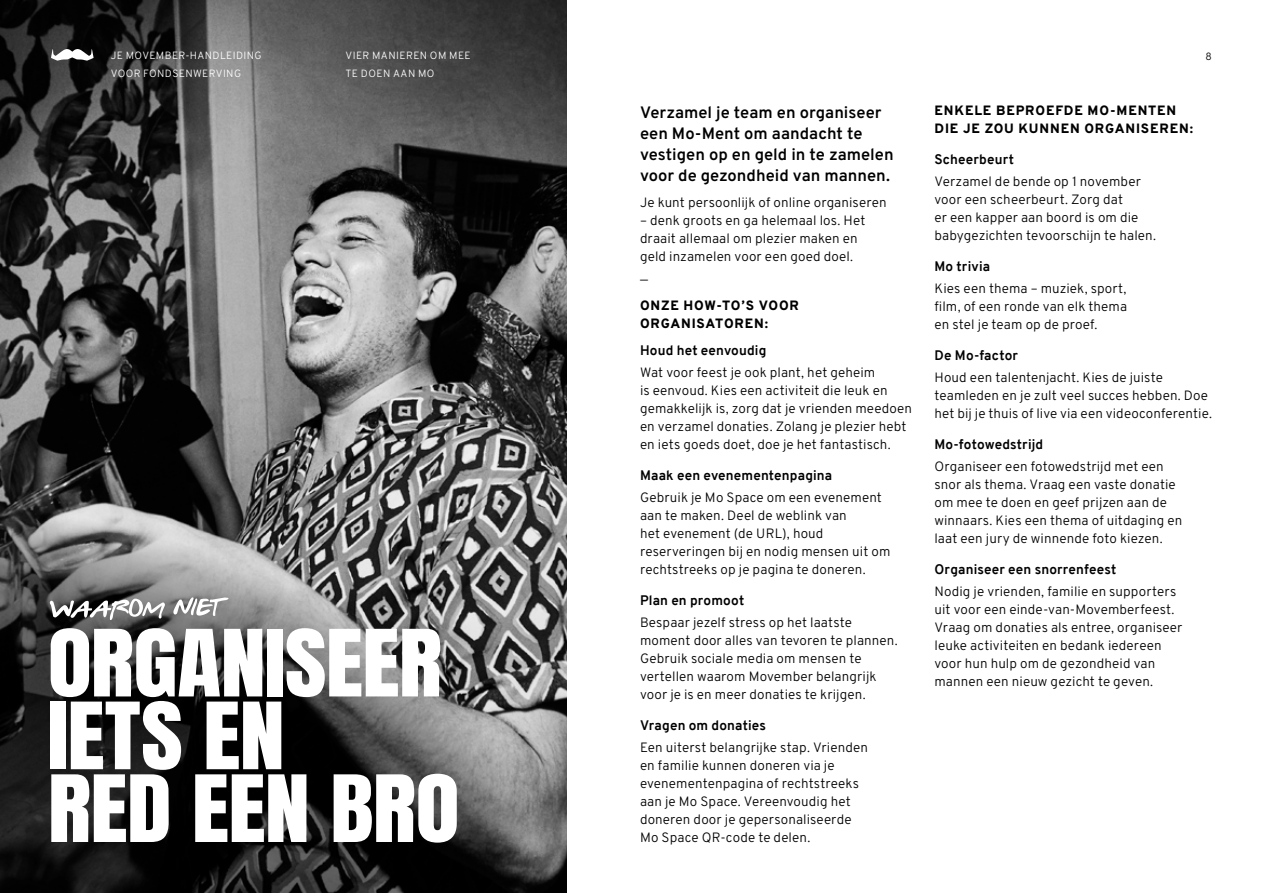
<style>
.page{position:relative;width:1263px;height:893px;background:#fff}
.page>*{position:absolute;margin:0;border:0;box-sizing:border-box;transform-origin:0 0}
.t1{font:78.75px/72.8px "Anton";letter-spacing:-.01em;color:#fff;scale:1.15 1}
.t2{font:600 16.5px/21px "Overpass";color:#000}
.t3{font:13.5px/18px "Overpass";letter-spacing:.01em;color:#000}
.t4{font:700 13.5px "Overpass";letter-spacing:.015em;color:#000}
.t5{font:800 13.5px/18px "Overpass";letter-spacing:.06em;color:#000}
.t6{font:10.5px/18px "Overpass";letter-spacing:.04em;color:#fff}
.t7{font:10.5px "Overpass";color:#000}
</style>
<div class="page">
<img style="left:0;top:0;width:566px;height:893px">
<svg style="left:0;top:470px;width:556px;height:423px;background:#4a4a4a"></svg>
<svg style="left:50px;top:597px;width:178px;height:23px"></svg>
<svg style="left:51px;top:49px;width:43px;height:12px"></svg>
<p class="t6" style="left:111px;top:46px;width:152px">JE MOVEMBER-HANDLEIDING</p>
<p class="t7" style="left:1205px;top:48px;width:8px">8</p>
<p class="t6" style="left:111px;top:64px;width:132px">VOOR FONDSENWERVING</p>
<p class="t2" style="left:640px;top:101px;width:255px">Verzamel je team en organiseer een Mo-Ment om aandacht te vestigen op en geld in te zamelen voor de gezondheid van mannen.</p>
<p class="t3" style="left:640px;top:193px;width:248px">Je kunt persoonlijk of online organiseren</p>
<p class="t3" style="left:640px;top:211px;width:227px">– denk groots en ga helemaal los. Het draait allemaal om plezier maken en geld inzamelen voor een goed doel.</p>
<p class="t3" style="left:640px;top:269px;width:10px">—</p>
<p class="t5" style="left:640px;top:296px;width:160px">ONZE HOW-TO’S VOOR<br>ORGANISATOREN:</p>
<p class="t4" style="left:640px;top:340px;width:128px">Houd het eenvoudig</p>
<p class="t3" style="left:640px;top:363px;width:273px">Wat voor feest je ook plant, het geheim<br>is eenvoud. Kies een activiteit die leuk en gemakkelijk is, zorg dat je vrienden meedoen en verzamel donaties. Zolang je plezier hebt en iets goeds doet, doe je het fantastisch.</p>
<p class="t4" style="left:640px;top:465px;width:194px">Maak een evenementenpagina</p>
<p class="t3" style="left:640px;top:488px;width:252px">Gebruik je Mo Space om een evenement aan te maken. Deel de weblink van<br>het evenement (de URL), houd reserveringen bij en nodig mensen uit om rechtstreeks op je pagina te doneren.</p>
<p class="t4" style="left:640px;top:590px;width:106px">Plan en promoot</p>
<p class="t3" style="left:640px;top:613px;width:259px">Bespaar jezelf stress op het laatste moment door alles van tevoren te plannen.<br>Gebruik sociale media om mensen te vertellen waarom Movember belangrijk voor je is en meer donaties te krijgen.</p>
<p class="t4" style="left:640px;top:715px;width:128px">Vragen om donaties</p>
<p class="t3" style="left:640px;top:738px;width:230px">Een uiterst belangrijke stap. Vrienden en familie kunnen doneren via je evenementenpagina of rechtstreeks aan je Mo Space. Vereenvoudig het doneren door je gepersonaliseerde Mo Space QR-code te delen.</p>
<p class="t6" style="left:345px;top:46px;width:127px">VIER MANIEREN OM MEE<br>TE DOEN AAN MO</p>
<p class="t5" style="left:934px;top:101px;width:260px">ENKELE BEPROEFDE MO-MENTEN<br>DIE JE ZOU KUNNEN ORGANISEREN:</p>
<p class="t4" style="left:934px;top:149px;width:81px">Scheerbeurt</p>
<p class="t3" style="left:934px;top:172px;width:223px">Verzamel de bende op 1 november voor een scheerbeurt. Zorg dat<br>er een kapper aan boord is om die babygezichten tevoorschijn te halen.</p>
<p class="t4" style="left:934px;top:256px;width:57px">Mo trivia</p>
<p class="t3" style="left:934px;top:279px;width:194px;text-align:justify">Kies een thema – muziek, sport, film, of een ronde van elk thema en stel je team op de proef.</p>
<p class="t4" style="left:934px;top:345px;width:85px">De Mo-factor</p>
<p class="t3" style="left:934px;top:368px;width:279px">Houd een talentenjacht. Kies de juiste teamleden en je zult veel succes hebben. Doe het bij je thuis of live via een videoconferentie.</p>
<p class="t4" style="left:934px;top:434px;width:110px">Mo-fotowedstrijd</p>
<p class="t3" style="left:934px;top:457px;width:249px">Organiseer een fotowedstrijd met een snor als thema. Vraag een vaste donatie om mee te doen en geef prijzen aan de winnaars. Kies een thema of uitdaging en laat een jury de winnende foto kiezen.</p>
<p class="t4" style="left:934px;top:559px;width:183px">Organiseer een snorrenfeest</p>
<p class="t3" style="left:934px;top:582px;width:249px">Nodig je vrienden, familie en supporters uit voor een einde-van-Movemberfeest.<br>Vraag om donaties als entree, organiseer leuke activiteiten en bedank iedereen voor hun hulp om de gezondheid van</p>
<h1 class="t1" style="left:48px;top:633px;width:344px">ORGANISEER</h1>
<p class="t3" style="left:934px;top:672px;width:220px">mannen een nieuw gezicht te geven.</p>
<h1 class="t1" style="left:48px;top:706px;width:359px">IETS EN<br>RED EEN BRO</h1>
</div>
